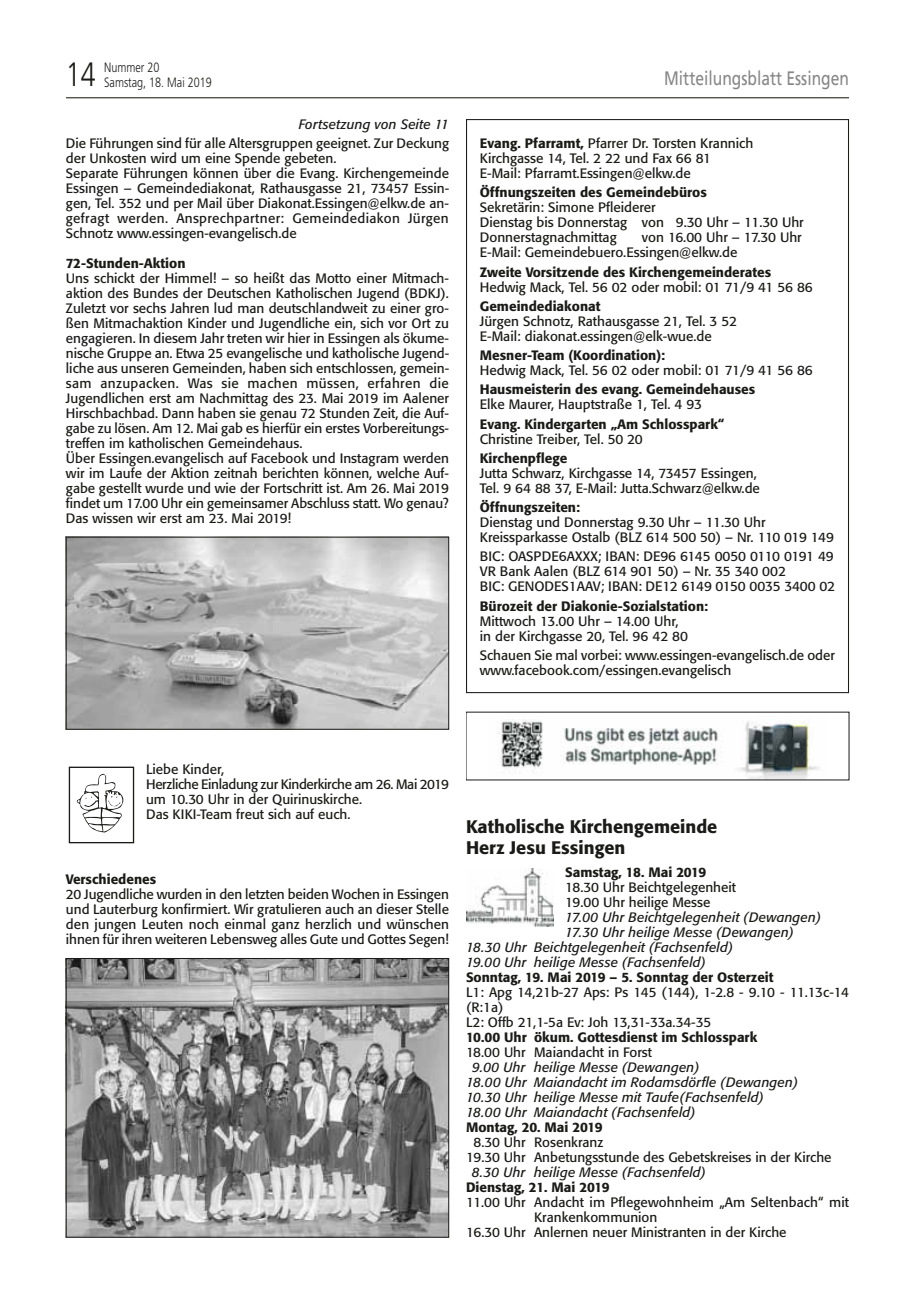
<style>
.page{position:relative;width:915px;height:1297px;background:#fff}
.page>*{position:absolute;margin:0;border:0;box-sizing:border-box;transform-origin:0 0}
.t1{font:300 33.75px "Frutiger";color:#1a1a18;scale:.8 1}
.t2{font:19.5px "Frutiger";color:#868786;scale:.8 1}
.t3{font:500 18px/21px "Formata";color:#1a1a18}
.t4{font:13.5px/15px "Formata";color:#1a1a18}
.t5{font:500 13.5px "Formata";color:#1a1a18}
.t6{font:italic 13.5px/15px "Formata";letter-spacing:.01em;color:#1a1a18}
.t7{font:300 13.5px "Frutiger";color:#1a1a18;scale:.8 1}
.s1{font-weight:500}
</style>
<div class="page">
<hr style="left:66px;top:97px;width:782px;height:1px;background:#1a1a18">
<img style="left:68px;top:539px;width:379px;height:188px">
<div style="left:66px;top:537px;width:383px;height:192px;border:1px solid #1a1a18"></div>
<svg style="left:76px;top:774px;width:48px;height:58px"></svg>
<div style="left:69px;top:767px;width:65px;height:76px;border:1px solid #1a1a18"></div>
<img style="left:68px;top:960px;width:379px;height:275px">
<div style="left:66px;top:958px;width:383px;height:279px;border:1px solid #1a1a18"></div>
<div style="left:466px;top:711px;width:382px;height:70px;background:#a0a09f"></div>
<div style="left:466px;top:712px;width:382px;height:68px;background:#fff"></div>
<img style="left:498px;top:719px;width:321px;height:59px">
<img style="left:466px;top:868px;width:87px;height:58px">
<p class="t7" style="left:104px;top:60px;width:71px">Nummer 20</p>
<h1 class="t1" style="left:66px;top:55px;width:39px">14</h1>
<p class="t7" style="left:104px;top:75px;width:136px">Samstag, 18. Mai 2019</p>
<h2 class="t2" style="left:664px;top:67px;width:232px">Mitteilungsblatt Essingen</h2>
<p class="t6" style="left:298px;top:116px;width:152px">Fortsetzung von Seite 11</p>
<p class="t4" style="left:66px;top:136px;width:384px">Die Führungen sind für alle Altersgruppen geeignet. Zur Deckung der Unkosten wird um eine Spende gebeten.<br>Separate Führungen können über die Evang. Kirchengemeinde Essingen – Gemeindediakonat, Rathausgasse 21, 73457 Essin&shy;gen, Tel. 352 und per Mail über Diakonat.Essingen@elkw.de an&shy;gefragt werden. Ansprechpartner: Gemeindediakon Jürgen Schnotz www.essingen-evangelisch.de</p>
<p class="t5" style="left:66px;top:255px;width:121px">72-Stunden-Aktion</p>
<p class="t4" style="left:66px;top:271px;width:384px">Uns schickt der Himmel! – so heißt das Motto einer Mitmach&shy;aktion des Bundes der Deutschen Katholischen Jugend (BDKJ).<br>Zuletzt vor sechs Jahren lud man deutschlandweit zu einer gro&shy;ßen Mitmachaktion Kinder und Jugendliche ein, sich vor Ort zu engagieren. In diesem Jahr treten wir hier in Essingen als ökume&shy;nische Gruppe an. Etwa 25 evangelische und katholische Jugend&shy;liche aus unseren Gemeinden, haben sich entschlossen, gemein&shy;sam anzupacken. Was sie machen müssen, erfahren die Jugendlichen erst am Nachmittag des 23. Mai 2019 im Aalener Hirschbachbad. Dann haben sie genau 72 Stunden Zeit, die Auf&shy;gabe zu lösen. Am 12. Mai gab es hierfür ein erstes Vorbereitungs&shy;treffen im katholischen Gemeindehaus.<br>Über Essingen.evangelisch auf Facebook und Instagram werden wir im Laufe der Aktion zeitnah berichten können, welche Auf&shy;gabe gestellt wurde und wie der Fortschritt ist. Am 26. Mai 2019 findet um 17.00 Uhr ein gemeinsamer Abschluss statt. Wo genau?<br>Das wissen wir erst am 23. Mai 2019!</p>
<p class="t4" style="left:479px;top:136px;width:275px"><span class="s1">Evang. Pfarramt,</span> Pfarrer Dr. Torsten Krannich<br>Kirchgasse 14, Tel. 2 22 und Fax 66 81<br>E-Mail: Pfarramt.Essingen@elkw.de</p>
<p class="t5" style="left:479px;top:184px;width:228px">Öffnungszeiten des Gemeindebüros</p>
<p class="t4" style="left:479px;top:200px;width:325px">Sekretärin: Simone Pfleiderer<br>Dienstag bis Donnerstag von 9.30 Uhr – 11.30 Uhr<br>Donnerstagnachmittag</p>
<p class="t4" style="left:479px;top:230px;width:323px;text-indent:162px">von 16.00 Uhr – 17.30 Uhr<br>E-Mail: Gemeindebuero.Essingen@elkw.de</p>
<p class="t5" style="left:479px;top:263px;width:293px">Zweite Vorsitzende des Kirchengemeinderates</p>
<p class="t4" style="left:479px;top:279px;width:334px">Hedwig Mack, Tel. 56 02 oder mobil: 01 71/9 41 56 86</p>
<p class="t5" style="left:479px;top:298px;width:122px">Gemeindediakonat</p>
<p class="t4" style="left:479px;top:314px;width:258px">Jürgen Schnotz, Rathausgasse 21, Tel. 3 52<br>E-Mail: diakonat.essingen@elk-wue.de</p>
<p class="t5" style="left:479px;top:347px;width:187px">Mesner-Team (Koordination):</p>
<p class="t4" style="left:479px;top:363px;width:334px">Hedwig Mack, Tel. 56 02 oder mobil: 01 71/9 41 56 86</p>
<p class="t5" style="left:479px;top:381px;width:277px">Hausmeisterin des evang. Gemeindehauses</p>
<p class="t4" style="left:479px;top:397px;width:224px">Elke Maurer, Hauptstraße 1, Tel. 4 93</p>
<p class="t5" style="left:479px;top:416px;width:246px">Evang. Kindergarten „Am Schlosspark“</p>
<p class="t4" style="left:479px;top:431px;width:164px">Christine Treiber, Tel. 50 20</p>
<p class="t5" style="left:479px;top:450px;width:89px">Kirchenpflege</p>
<p class="t4" style="left:479px;top:466px;width:281px">Jutta Schwarz, Kirchgasse 14, 73457 Essingen,<br>Tel. 9 64 88 37, E-Mail: Jutta.Schwarz@elkw.de</p>
<p class="t5" style="left:479px;top:499px;width:102px">Öffnungszeiten:</p>
<p class="t4" style="left:479px;top:515px;width:355px">Dienstag und Donnerstag 9.30 Uhr – 11.30 Uhr<br>Kreissparkasse Ostalb (BLZ 614 500 50) – Nr. 110 019 149</p>
<p class="t4" style="left:479px;top:549px;width:357px">BIC: OASPDE6AXXX; IBAN: DE96 6145 0050 0110 0191 49<br>VR Bank Aalen (BLZ 614 901 50) – Nr. 35 340 002<br>BIC: GENODES1AAV; IBAN: DE12 6149 0150 0035 3400 02</p>
<p class="t5" style="left:479px;top:597px;width:230px">Bürozeit der Diakonie-Sozialstation:</p>
<p class="t4" style="left:479px;top:613px;width:210px">Mittwoch 13.00 Uhr – 14.00 Uhr, in der Kirchgasse 20, Tel. 96 42 80</p>
<p class="t4" style="left:479px;top:648px;width:356px">Schauen Sie mal vorbei: www.essingen-evangelisch.de oder www.facebook.com/essingen.evangelisch</p>
<p class="t4" style="left:146px;top:762px;width:304px">Liebe Kinder,<br>Herzliche Einladung zur Kinderkirche am 26. Mai 2019 um 10.30 Uhr in der Quirinuskirche.<br>Das KIKI-Team freut sich auf euch.</p>
<p class="t5" style="left:66px;top:871px;width:92px">Verschiedenes</p>
<p class="t4" style="left:66px;top:887px;width:384px;text-align:justify">20 Jugendliche wurden in den letzten beiden Wochen in Essingen und Lauterburg konfirmiert. Wir gratulieren auch an dieser Stelle den jungen Leuten noch einmal ganz herzlich und wünschen ihnen für ihren weiteren Lebensweg alles Gute und Gottes Segen!</p>
<h3 class="t3" style="left:466px;top:816px;width:253px">Katholische Kirchengemeinde<br>Herz Jesu Essingen</h3>
<p class="t5" style="left:565px;top:864px;width:143px">Samstag, 18. Mai 2019</p>
<p class="t4" style="left:565px;top:880px;width:172px">18.30 Uhr Beichtgelegenheit<br>19.00 Uhr heilige Messe</p>
<p class="t6" style="left:565px;top:910px;width:257px">17.00 Uhr Beichtgelegenheit (Dewangen)</p>
<p class="t6" style="left:565px;top:925px;width:230px">17.30 Uhr heilige Messe (Dewangen)</p>
<p class="t6" style="left:466px;top:940px;width:268px">18.30 Uhr Beichtgelegenheit (Fachsenfeld)</p>
<p class="t6" style="left:466px;top:955px;width:241px">19.00 Uhr heilige Messe (Fachsenfeld)</p>
<p class="t5" style="left:466px;top:969px;width:309px">Sonntag, 19. Mai 2019 – 5. Sonntag der Osterzeit</p>
<p class="t4" style="left:466px;top:985px;width:384px">L1: Apg 14,21b-27 Aps: Ps 145 (144), 1-2.8 - 9.10 - 11.13c-14 (R:1a)<br>L2: Offb 21,1-5a Ev: Joh 13,31-33a.34-35</p>
<p class="t5" style="left:466px;top:1029px;width:293px">10.00 Uhr ökum. Gottesdienst im Schlosspark</p>
<p class="t4" style="left:466px;top:1045px;width:187px">18.00 Uhr Maiandacht in Forst</p>
<p class="t6" style="left:466px;top:1060px;width:333px;text-indent:6px">9.00 Uhr heilige Messe (Dewangen)<br>18.00 Uhr Maiandacht im Rodamsdörfle (Dewangen)<br>10.30 Uhr heilige Messe mit Taufe(Fachsenfeld)<br>18.00 Uhr Maiandacht (Fachsenfeld)</p>
<p class="t5" style="left:466px;top:1119px;width:138px">Montag, 20. Mai 2019</p>
<p class="t4" style="left:466px;top:1135px;width:367px;text-indent:7px">8.30 Uhr Rosenkranz<br>19.30 Uhr Anbetungsstunde des Gebetskreises in der Kirche</p>
<p class="t6" style="left:471px;top:1165px;width:236px">8.30 Uhr heilige Messe (Fachsenfeld)</p>
<p class="t5" style="left:466px;top:1179px;width:145px">Dienstag, 21. Mai 2019</p>
<p class="t4" style="left:466px;top:1195px;width:384px">11.00 Uhr Andacht im Pflegewohnheim „Am Seltenbach“ mit</p>
<p class="t4" style="left:534px;top:1210px;width:125px">Krankenkommunion</p>
<p class="t4" style="left:466px;top:1225px;width:322px">16.30 Uhr Anlernen neuer Ministranten in der Kirche</p>
</div>
